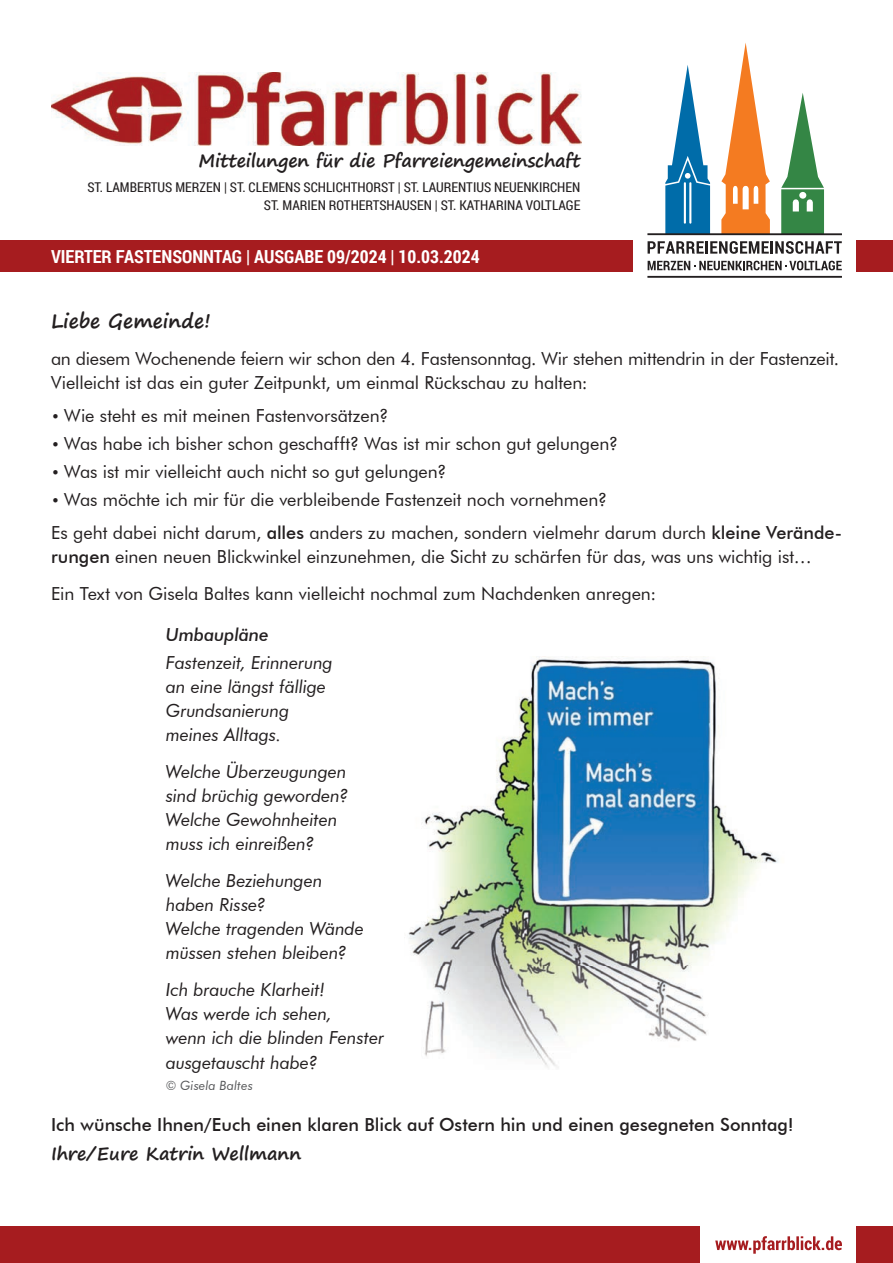
<style>
.page{position:relative;width:893px;height:1263px;background:#fff}
.page>*{position:absolute;margin:0;border:0;box-sizing:border-box;transform-origin:0 0}
.t1{font:700 19.5px "Segoe Print";color:#231f20}
.t2{font:18px/24px "Futura BT";letter-spacing:-.005em;color:#231f20}
.t3{font:italic 18px/24px "Futura BT";letter-spacing:-.01em;color:#231f20}
.t4{font:500 18px "Futura BT";color:#231f20}
.t5{font:700 18px "Segoe Print";letter-spacing:-.01em;color:#231f20}
.t6{font:700 18px "Roboto Condensed";color:#fff}
.t7{font:italic 500 18px "Futura BT";letter-spacing:-.01em;color:#231f20}
.t8{font:13.5px/18px "Roboto Condensed";color:#231f20;text-align:right}
.t9{font:italic 12.75px "Futura BT";letter-spacing:.005em;color:#57585a}
.s1{font-size:15px}
.s2{font-weight:500}
</style>
<div class="page">
<img style="left:408px;top:657px;width:370px;height:411px">
<div style="left:857px;top:1227px;width:36px;height:36px;background:#a61c1f"></div>
<svg style="left:715px;top:1236px;width:127px;height:18px"></svg>
<img style="left:51px;top:72px;width:530px;height:74px">
<div style="left:0;top:240px;width:633px;height:32px;background:#a61c1f"></div>
<div style="left:857px;top:240px;width:36px;height:32px;background:#a61c1f"></div>
<svg style="left:721px;top:43px;width:49px;height:190px"></svg>
<svg style="left:781px;top:93px;width:43px;height:140px"></svg>
<svg style="left:665px;top:65px;width:45px;height:168px"></svg>
<hr style="left:647px;top:276px;width:195px;height:2px;background:#231f20">
<svg style="left:648px;top:261px;width:194px;height:9px"></svg>
<svg style="left:648px;top:241px;width:194px;height:13px"></svg>
<hr style="left:647px;top:233px;width:195px;height:2px;background:#231f20">
<div style="left:0;top:1227px;width:700px;height:36px;background:#a61c1f"></div>
<p class="t5" style="left:198px;top:144px;width:383px">Mitteilungen für die Pfarreiengemeinschaft</p>
<p class="t8" style="left:87px;top:178px;width:495px">ST. LAMBERTUS MERZEN | ST. CLEMENS SCHLICHTHORST | ST. LAURENTIUS NEUENKIRCHEN<br>ST. MARIEN ROTHERTSHAUSEN | ST. KATHARINA VOLTLAGE</p>
<p class="t6" style="left:51px;top:244px;width:430px">VIERTER FASTENSONNTAG | AUSGABE 09/2024 | 10.03.2024</p>
<p class="t1" style="left:51px;top:304px;width:161px">Liebe Gemeinde!</p>
<p class="t2" style="left:51px;top:347px;width:789px">an diesem Wochenende feiern wir schon den 4. Fastensonntag. Wir stehen mittendrin in der Fastenzeit.<br>Vielleicht ist das ein guter Zeitpunkt, um einmal Rückschau zu halten:</p>
<p class="t2" style="left:51px;top:403px;width:339px"><span class="s1">•</span> Wie steht es mit meinen Fastenvorsätzen?</p>
<p class="t2" style="left:51px;top:431px;width:569px"><span class="s1">•</span> Was habe ich bisher schon geschafft? Was ist mir schon gut gelungen?</p>
<p class="t2" style="left:51px;top:460px;width:397px"><span class="s1">•</span> Was ist mir vielleicht auch nicht so gut gelungen?</p>
<p class="t2" style="left:51px;top:484px;width:792px;line-height:32.5px"><span class="s1">•</span> Was möchte ich mir für die verbleibende Fastenzeit noch vornehmen?<br>Es geht dabei nicht darum, <span class="s2">alles</span> anders zu machen, sondern vielmehr darum durch <span class="s2">kleine Verände-</span></p>
<p class="t2" style="left:51px;top:538px;width:762px;line-height:36.8px"><span class="s2">rungen</span> einen neuen Blickwinkel einzunehmen, die Sicht zu schärfen für das, was uns wichtig ist…<br>Ein Text von Gisela Baltes kann vielleicht nochmal zum Nachdenken anregen:</p>
<p class="t7" style="left:166px;top:623px;width:105px">Umbaupläne</p>
<p class="t3" style="left:166px;top:650px;width:168px">Fastenzeit, Erinnerung an eine längst fällige<br>Grundsanierung meines Alltags.</p>
<p class="t3" style="left:166px;top:759px;width:184px">Welche Überzeugungen sind brüchig geworden?<br>Welche Gewohnheiten muss ich einreißen?</p>
<p class="t3" style="left:166px;top:868px;width:199px">Welche Beziehungen haben Risse?<br>Welche tragenden Wände müssen stehen bleiben?</p>
<p class="t3" style="left:166px;top:977px;width:220px">Ich brauche Klarheit!<br>Was werde ich sehen,<br>wenn ich die blinden Fenster ausgetauscht habe?</p>
<p class="t9" style="left:166px;top:1077px;width:89px">© Gisela Baltes</p>
<p class="t4" style="left:51px;top:1113px;width:744px">Ich wünsche Ihnen/Euch einen klaren Blick auf Ostern hin und einen gesegneten Sonntag!</p>
<p class="t5" style="left:51px;top:1137px;width:252px">Ihre/Eure Katrin Wellmann</p>
</div>
